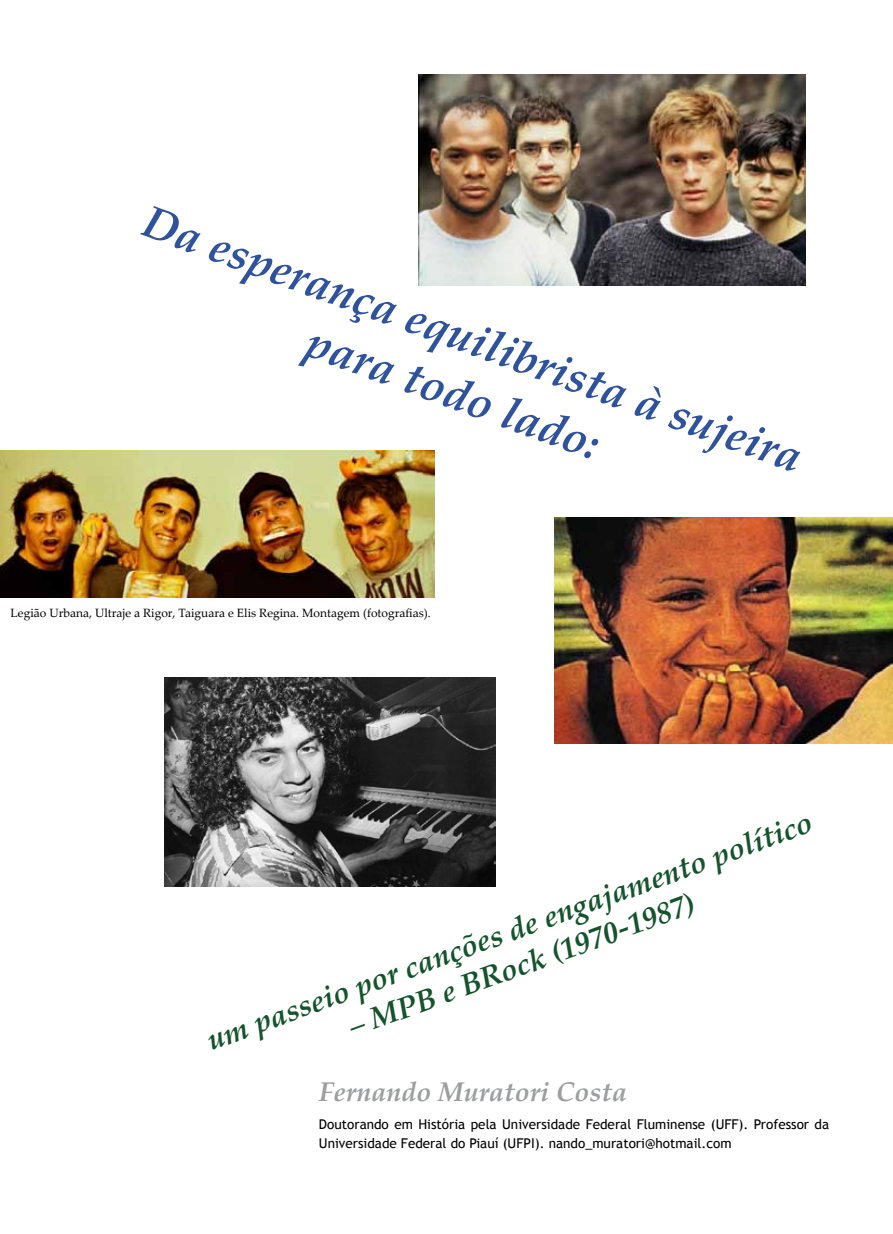
<style>
.page{position:relative;width:893px;height:1234px;background:#fff}
.page>*{position:absolute;margin:0;border:0;box-sizing:border-box;transform-origin:0 0}
.t1{font:italic 700 45px/57px "Palatino Linotype";color:#2f529d;text-align:center}
.t2{font:italic 700 30px "Palatino Linotype";color:#14532c}
.t3{font:italic 700 27px "Palatino Linotype";color:#9c9e9f}
.t4{font:13.5px/19.5px "Trebuchet MS";color:#000}
.t5{font:12px "Palatino Linotype";color:#000}
</style>
<div class="page">
<img style="left:164px;top:677px;width:331px;height:209px">
<img style="left:555px;top:517px;width:338px;height:226px">
<img style="left:418px;top:74px;width:387px;height:211px">
<img style="left:0;top:450px;width:434px;height:147px">
<h1 class="t1" style="left:155px;top:191px;width:700px;rotate:20deg">Da esperança equilibrista à sujeira para todo lado:</h1>
<p class="t5" style="left:11px;top:604px;width:422px">Legião Urbana, Ultraje a Rigor, Taiguara e Elis Regina. Montagem (fotografias).</p>
<h2 class="t2" style="left:201px;top:1020px;width:643px;rotate:-20deg">um passeio por canções de engajamento político</h2>
<h2 class="t2" style="left:342px;top:1007px;width:368px;rotate:-20deg">– MPB e BRock (1970-1987)</h2>
<h3 class="t3" style="left:319px;top:1072px;width:310px">Fernando Muratori Costa</h3>
<p class="t4" style="left:319px;top:1114px;width:512px">Doutorando em História pela Universidade Federal Fluminense (UFF). Professor da<br>Universidade Federal do Piauí (UFPI). nando_muratori@hotmail.com</p>
</div>
